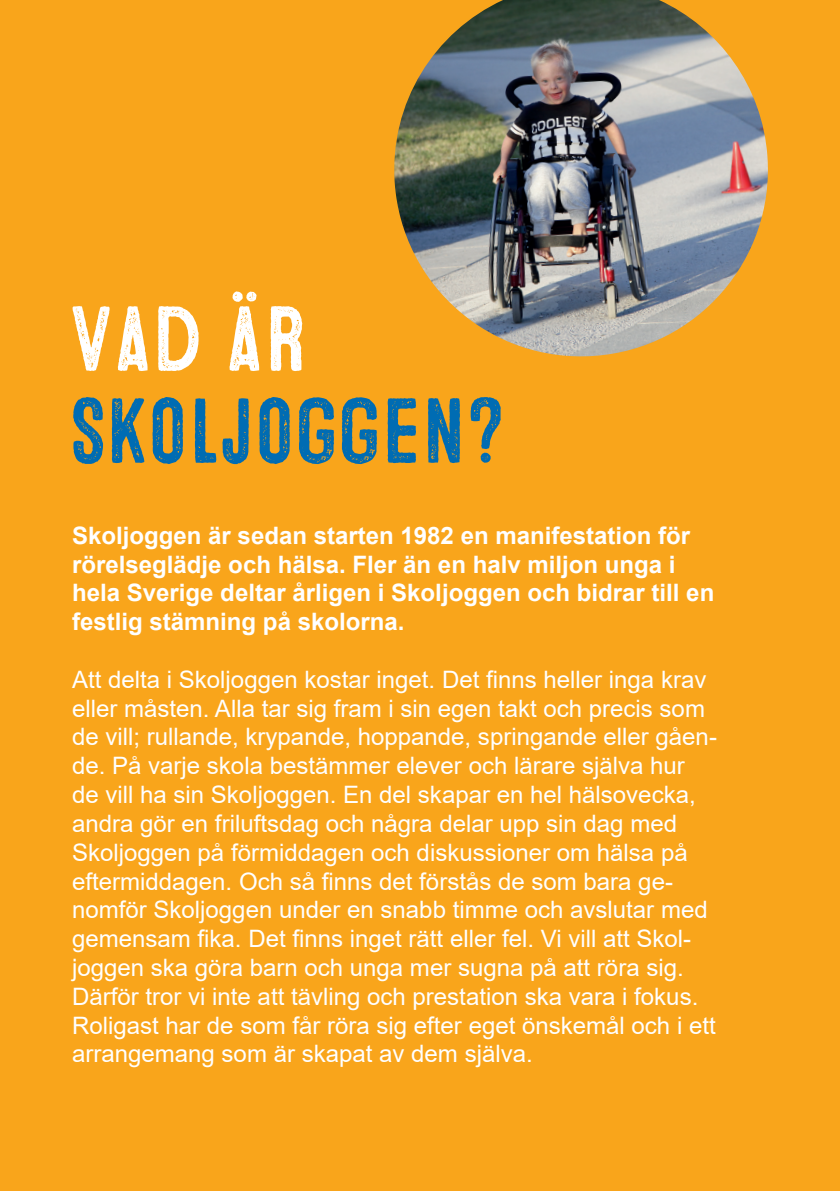
<style>
.page{position:relative;width:840px;height:1191px;background:#fff}
.page>*{position:absolute;margin:0;border:0;box-sizing:border-box;transform-origin:0 0}
.t1{font:92px "Microbrew Three";color:#006cb3}
.t2{font:92px "Microbrew Three";color:#fff}
.t3{font:24px/28.8px "Arial";color:#fff}
.t4{font:700 24px/28.8px "Arial";color:#fff}
</style>
<div class="page">
<div style="left:0;top:0;width:839px;height:1191px;background:#f9a51b"></div>
<img style="left:394px;top:0;width:374px;height:357px">
<h1 class="t2" style="left:69px;top:287px;width:239px">VAD ÄR</h1>
<h1 class="t1" style="left:69px;top:379px;width:437px">SKOLJOGGEN?</h1>
<p class="t4" style="left:72px;top:521px;width:643px">Skoljoggen är sedan starten 1982 en manifestation för rörelseglädje och hälsa. Fler än en halv miljon unga i hela Sverige deltar årligen i Skoljoggen och bidrar till en festlig stämning på skolorna.</p>
<p class="t3" style="left:72px;top:665px;width:646px">Att delta i Skoljoggen kostar inget. Det finns heller inga krav eller måsten. Alla tar sig fram i sin egen takt och precis som de vill; rullande, krypande, hoppande, springande eller gåen&shy;de. På varje skola bestämmer elever och lärare själva hur de vill ha sin Skoljoggen. En del skapar en hel hälsovecka, andra gör en friluftsdag och några delar upp sin dag med Skoljoggen på förmiddagen och diskussioner om hälsa på eftermiddagen. Och så finns det förstås de som bara ge&shy;nomför Skoljoggen under en snabb timme och avslutar med gemensam fika. Det finns inget rätt eller fel. Vi vill att Skol&shy;joggen ska göra barn och unga mer sugna på att röra sig.<br>Därför tror vi inte att tävling och prestation ska vara i fokus.<br>Roligast har de som får röra sig efter eget önskemål och i ett arrangemang som är skapat av dem själva.</p>
</div>
